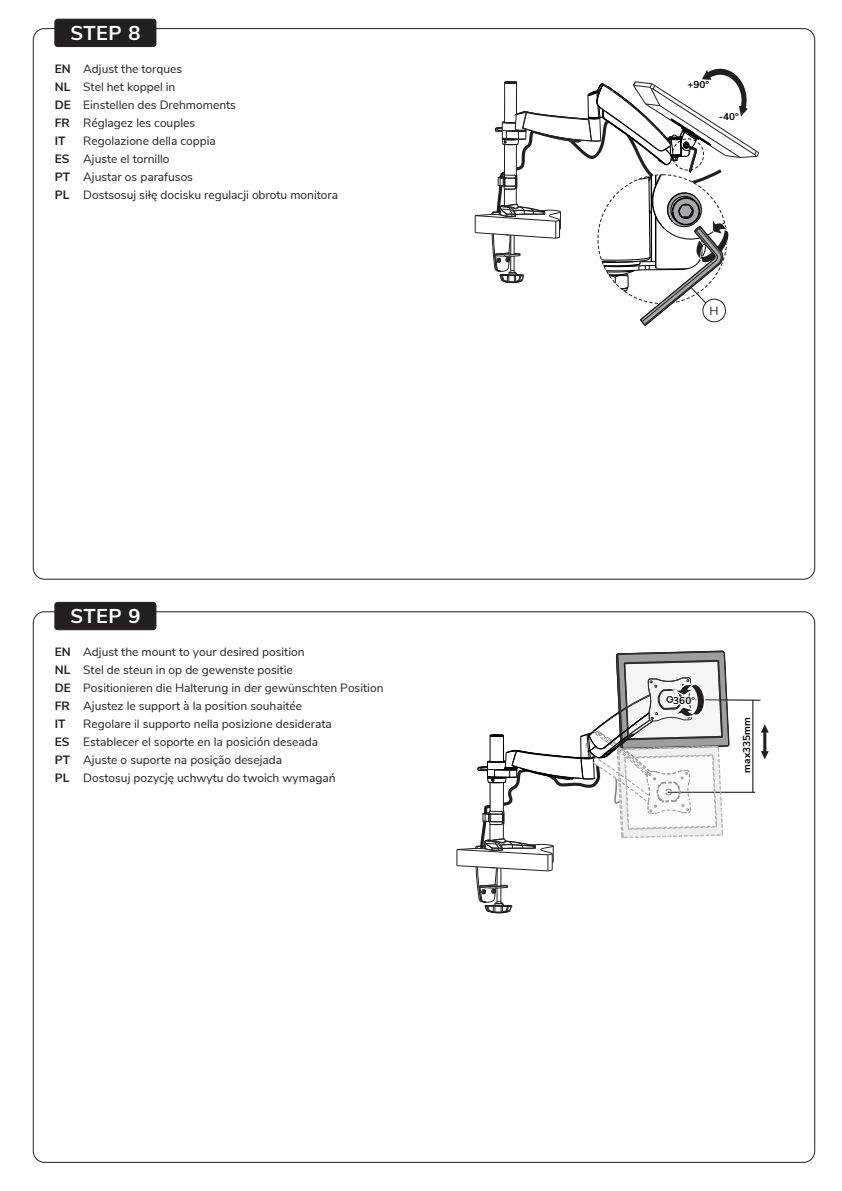
<style>
.page{position:relative;width:842px;height:1191px;background:#fff}
.page>*{position:absolute;margin:0;border:0;box-sizing:border-box;transform-origin:0 0}
.t1{font:700 20px "Nunito Sans";letter-spacing:.03em;color:#fff}
.t2{font:12px/18px "Nunito Sans";color:#231f20}
.t3{font:700 12px/18px "Nunito Sans";color:#231f20}
.t4{font:700 10px "Nunito Sans";letter-spacing:.005em;color:#000001}
</style>
<div class="page">
<div style="left:55px;top:19px;width:101px;height:28px;background:#231f20;border-radius:3px"></div>
<div style="left:54px;top:19px;width:102px;height:28px;border:1px solid #231f20;border-radius:3px"></div>
<div style="left:55px;top:602px;width:101px;height:27px;background:#231f20;border-radius:3px"></div>
<div style="left:54px;top:602px;width:102px;height:28px;border:1px solid #231f20;border-radius:3px"></div>
<svg style="left:495px;top:578px;width:230px;height:35px"></svg>
<svg style="left:474px;top:68px;width:285px;height:258px"></svg>
<svg style="left:456px;top:650px;width:313px;height:264px"></svg>
<h1 class="t1" style="left:70px;top:18px;width:72px">STEP 8</h1>
<p class="t3" style="left:55px;top:59px;width:18px">EN<br>NL<br>DE<br>FR<br>IT<br>ES<br>PT<br>PL</p>
<p class="t2" style="left:83px;top:59px;width:256px">Adjust the torques<br>Stel het koppel in<br>Einstellen des Drehmoments<br>Réglagez les couples<br>Regolazione della coppia<br>Ajuste el tornillo<br>Ajustar os parafusos<br>Dostsosuj siłę docisku regulacji obrotu monitora</p>
<h1 class="t1" style="left:70px;top:601px;width:72px">STEP 9</h1>
<p class="t3" style="left:55px;top:642px;width:18px">EN<br>NL<br>DE<br>FR<br>IT<br>ES<br>PT<br>PL</p>
<p class="t2" style="left:83px;top:642px;width:302px">Adjust the mount to your desired position<br>Stel de steun in op de gewenste positie<br>Positionieren die Halterung in der gewünschten Position Ajustez le support à la position souhaitée<br>Regolare il supporto nella posizione desiderata Establecer el soporte en la posición deseada<br>Ajuste o suporte na posição desejada<br>Dostosuj pozycję uchwytu do twoich wymagań</p>
<p class="t4" style="left:687px;top:78px;width:23px">+90°</p>
<p class="t4" style="left:719px;top:110px;width:22px">-40°</p>
<p class="t2" style="left:710px;top:301px;width:11px">H</p>
<p class="t4" style="left:673px;top:693px;width:23px">360°</p>
<p class="t4" style="left:739px;top:772px;width:57px;rotate:-90deg">max335mm</p>
</div>
